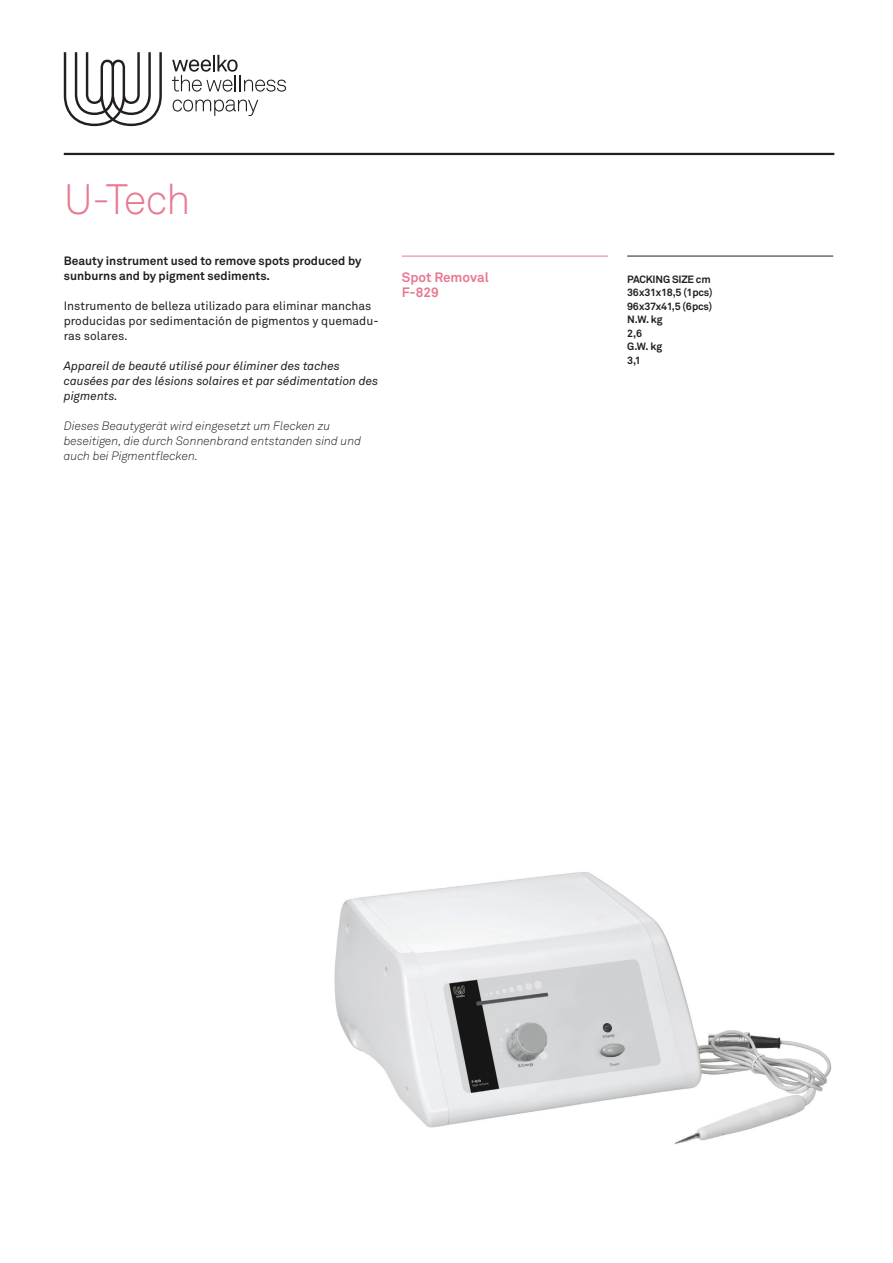
<style>
.page{position:relative;width:893px;height:1263px;background:#fff}
.page>*{position:absolute;margin:0;border:0;box-sizing:border-box;transform-origin:0 0}
.t1{font:300 42px "Akkurat";color:#e77a91}
.t2{font:700 13.5px/15px "Akkurat";color:#e77a91}
.t3{font:italic 300 12px/15px "Akkurat";color:#231f20}
.t4{font:12px/15px "Akkurat";color:#231f20}
.t5{font:italic 12px/15px "Akkurat";color:#231f20}
.t6{font:700 12px/15px "Akkurat";color:#231f20}
.t7{font:700 10.5px/13.5px "Akkurat";letter-spacing:-.02em;color:#231f20}
</style>
<div class="page">
<hr style="left:64px;top:153px;width:770px;height:2px;background:#231f20">
<svg style="left:173px;top:100px;width:85px;height:16px"></svg>
<svg style="left:172px;top:55px;width:114px;height:37px"></svg>
<svg style="left:64px;top:52px;width:98px;height:74px"></svg>
<hr style="left:402px;top:256px;width:206px;height:1px;background:#e77a91">
<img style="left:334px;top:872px;width:498px;height:272px">
<hr style="left:627px;top:256px;width:206px;height:1px;background:#231f20">
<h1 class="t1" style="left:64px;top:175px;width:128px">U-Tech</h1>
<p class="t6" style="left:64px;top:253px;width:299px">Beauty instrument used to remove spots produced by sunburns and by pigment sediments.</p>
<p class="t4" style="left:64px;top:299px;width:316px">Instrumento de belleza utilizado para eliminar manchas producidas por sedimentación de pigmentos y quemadu&shy;ras solares.</p>
<p class="t5" style="left:64px;top:359px;width:316px">Appareil de beauté utilisé pour éliminer des taches causées par des lésions solaires et par sédimentation des pigments.</p>
<p class="t3" style="left:64px;top:418px;width:299px">Dieses Beautygerät wird eingesetzt um Flecken zu beseitigen, die durch Sonnenbrand entstanden sind und auch bei Pigmentflecken.</p>
<p class="t2" style="left:402px;top:270px;width:88px">Spot Removal<br>F-829</p>
<p class="t7" style="left:627px;top:272px;width:87px">PACKING SIZE cm<br>36x31x18,5 (1pcs)<br>96x37x41,5 (6pcs)<br>N.W. kg<br>2,6<br>G.W. kg<br>3,1</p>
</div>
